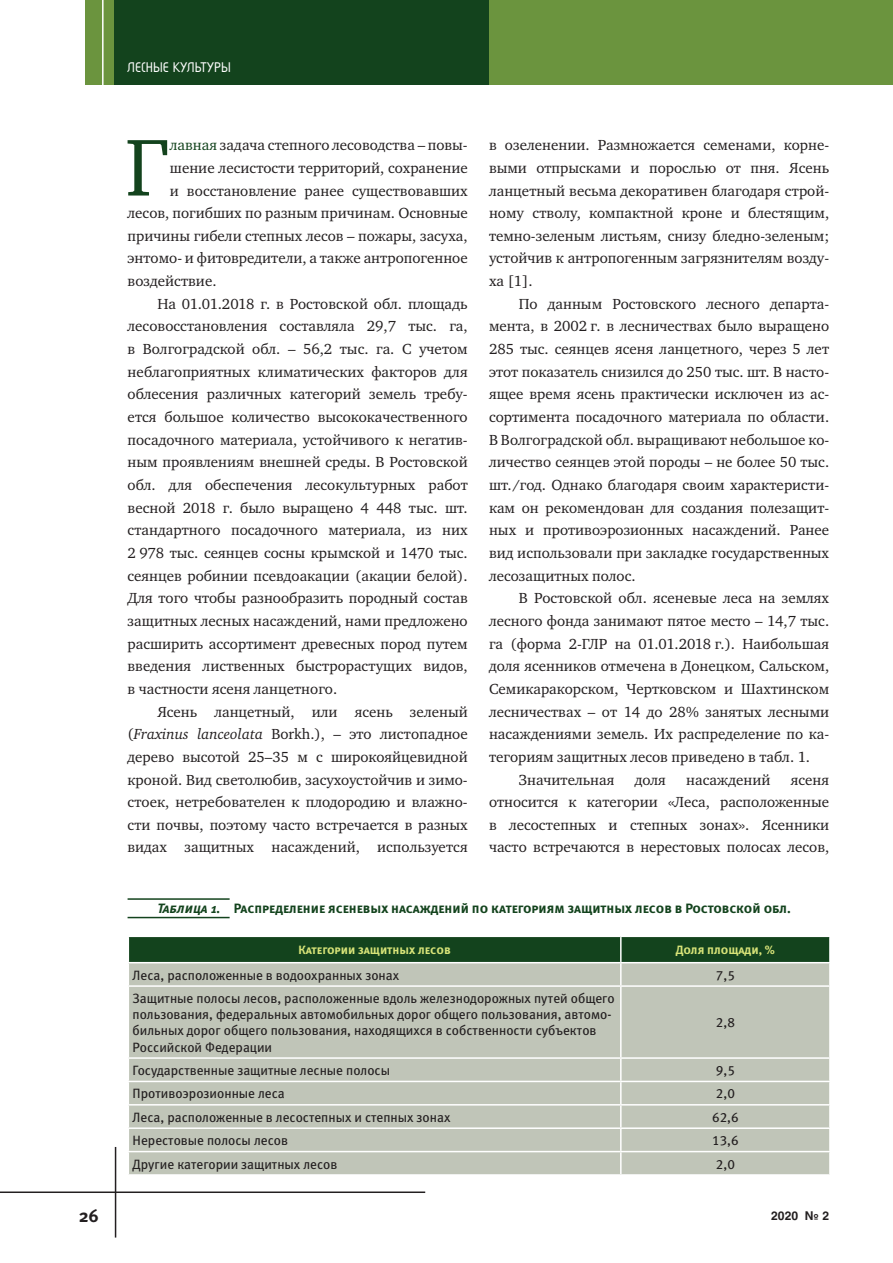
<style>
.page{position:relative;width:893px;height:1263px;background:#fff}
.page>*{position:absolute;margin:0;border:0;box-sizing:border-box;transform-origin:0 0}
.Text{font:82.5px "Charter C";color:#13431d}
.t1{font:18px "Meta Bold C";color:#231f20}
.t2{font:700 16.5px "Magic C";color:#fff}
.Text-2{font:15px/22.6px "Charter C";color:#231f20;text-align:justify}
.Tabl_02{font:13.5px/16.2px "Meta Book LFC";color:#231f20}
.Tabl_Zag{font:13.5px "Meta Bold Caps C";color:#13431d}
.Tabl_01{font:12px "Meta Bold Caps LFC";color:#d7e378}
.t3{font:700 12px "Helios C";color:#231f20}
.s1{color:#13431d}
.s2{font-style:italic}
</style>
<div class="page">
<div style="left:85px;top:0;width:808px;height:85px;background:#6b943e"></div>
<div style="left:115px;top:0;width:374px;height:85px;background:#13431d"></div>
<hr style="left:102px;top:0;width:2px;height:85px;background:#fff">
<hr style="left:0;top:1191px;width:425px;height:2px;background:#231f20">
<hr style="left:115px;top:1147px;width:1px;height:90px;background:#231f20">
<hr style="left:128px;top:898px;width:102px;height:2px;background:#13431d">
<hr style="left:128px;top:917px;width:102px;height:1px;background:#13431d">
<div style="left:129px;top:987px;width:700px;height:187px;background:#c0c5b8"></div>
<hr style="left:620px;top:987px;width:2px;height:70px;background:#fff">
<hr style="left:128px;top:1057px;width:493px;height:2px;background:#fff">
<hr style="left:621px;top:1057px;width:210px;height:2px;background:#fff">
<hr style="left:620px;top:1059px;width:2px;height:22px;background:#fff">
<hr style="left:128px;top:1081px;width:493px;height:1px;background:#fff">
<hr style="left:621px;top:1081px;width:210px;height:1px;background:#fff">
<hr style="left:620px;top:1082px;width:2px;height:22px;background:#fff">
<hr style="left:128px;top:1104px;width:493px;height:1px;background:#fff">
<hr style="left:621px;top:1104px;width:210px;height:1px;background:#fff">
<hr style="left:620px;top:1105px;width:2px;height:22px;background:#fff">
<hr style="left:128px;top:1127px;width:493px;height:2px;background:#fff">
<hr style="left:621px;top:1127px;width:210px;height:2px;background:#fff">
<hr style="left:620px;top:1129px;width:2px;height:22px;background:#fff">
<hr style="left:128px;top:1151px;width:493px;height:1px;background:#fff">
<hr style="left:621px;top:1151px;width:210px;height:1px;background:#fff">
<hr style="left:620px;top:1152px;width:2px;height:22px;background:#fff">
<svg style="left:128px;top:936px;width:702px;height:49px;background:#6b856c"></svg>
<hr style="left:621px;top:962px;width:210px;height:1px;background:#fff">
<hr style="left:829px;top:963px;width:2px;height:22px;background:#fff">
<p class="t2" style="left:128px;top:60px;width:105px">ЛЕСНЫЕ КУЛЬТУРЫ</p>
<p class="Text" style="left:125px;top:122px;width:47px">Г</p>
<p class="Text-2" style="left:170px;top:134px;width:299px"><span class="s1">лавная</span> задача степного лесоводства – повы-</p>
<p class="Text-2" style="left:170px;top:157px;width:299px">шение лесистости территорий, сохранение</p>
<p class="Text-2" style="left:170px;top:179px;width:299px">и восстановление ранее существовавших</p>
<p class="Text-2" style="left:128px;top:202px;width:342px">лесов, погибших по разным причинам. Основные</p>
<p class="Text-2" style="left:128px;top:225px;width:342px">причины гибели степных лесов – пожары, засуха,</p>
<p class="Text-2" style="left:128px;top:247px;width:342px">энтомо- и фитовредители, а также антропогенное</p>
<p class="Text-2" style="left:128px;top:270px;width:90px">воздействие.</p>
<p class="Text-2" style="left:128px;top:293px;width:342px;text-indent:30px">На 01.01.2018 г. в Ростовской обл. площадь лесовосстановления составляла 29,7 тыс. га, в Волгоградской обл. – 56,2 тыс. га. С учетом неблагоприятных климатических факторов для облесения различных категорий земель требу&shy;ется большое количество высококачественного посадочного материала, устойчивого к негатив&shy;ным проявлениям внешней среды. В Ростовской обл. для обеспечения лесокультурных работ весной 2018 г. было выращено 4 448 тыс. шт. стандартного посадочного материала, из них 2 978 тыс. сеянцев сосны крымской и 1470 тыс. сеянцев робинии псевдоакации (акации белой).<br>Для того чтобы разнообразить породный состав защитных лесных насаждений, нами предложено расширить ассортимент древесных пород путем введения лиственных быстрорастущих видов, в частности ясеня ланцетного.</p>
<p class="Text-2" style="left:128px;top:700px;width:342px;text-indent:30px">Ясень ланцетный, или ясень зеленый (<span class="s2">Fraxinus lanceolata</span> Borkh.), – это листопадное дерево высотой 25–35 м с широкояйцевидной кроной. Вид светолюбив, засухоустойчив и зимо&shy;стоек, нетребователен к плодородию и влажно&shy;сти почвы, поэтому часто встречается в разных видах защитных насаждений, используется</p>
<p class="Text-2" style="left:489px;top:134px;width:342px">в озеленении. Размножается семенами, корне&shy;выми отпрысками и порослью от пня. Ясень ланцетный весьма декоративен благодаря строй&shy;ному стволу, компактной кроне и блестящим, темно-зеленым листьям, снизу бледно-зеленым; устойчив к антропогенным загрязнителям возду&shy;ха [1].</p>
<p class="Text-2" style="left:489px;top:293px;width:342px;text-indent:30px">По данным Ростовского лесного департа&shy;мента, в 2002 г. в лесничествах было выращено 285 тыс. сеянцев ясеня ланцетного, через 5 лет этот показатель снизился до 250 тыс. шт. В насто&shy;ящее время ясень практически исключен из ас&shy;сортимента посадочного материала по области.<br>В Волгоградской обл. выращивают небольшое ко&shy;личество сеянцев этой породы – не более 50 тыс. шт./год. Однако благодаря своим характеристи&shy;кам он рекомендован для создания полезащит&shy;ных и противоэрозионных насаждений. Ранее вид использовали при закладке государственных лесозащитных полос.</p>
<p class="Text-2" style="left:489px;top:587px;width:342px;text-indent:30px">В Ростовской обл. ясеневые леса на землях лесного фонда занимают пятое место – 14,7 тыс. га (форма 2-ГЛР на 01.01.2018 г.). Наибольшая доля ясенников отмечена в Донецком, Сальском, Семикаракорском, Чертковском и Шахтинском лесничествах – от 14 до 28% занятых лесными насаждениями земель. Их распределение по ка&shy;тегориям защитных лесов приведено в табл. 1.</p>
<p class="Text-2" style="left:519px;top:768px;width:97px">Значительная</p>
<p class="Text-2" style="left:635px;top:768px;width:33px">доля</p>
<p class="Text-2" style="left:686px;top:768px;width:86px">насаждений</p>
<p class="Text-2" style="left:489px;top:768px;width:342px;text-indent:302px">ясеня относится к категории «Леса, расположенные в лесостепных и степных зонах». Ясенники часто встречаются в нерестовых полосах лесов,</p>
<p class="Tabl_Zag" style="left:157px;top:900px;width:635px"><span class="s2">Таблица 1.</span> Распределение ясеневых насаждений по категориям защитных лесов в Ростовской обл.</p>
<p class="Tabl_01" style="left:298px;top:943px;width:154px">Категории защитных лесов</p>
<p class="Tabl_01" style="left:676px;top:943px;width:101px">Доля площади, %</p>
<p class="Tabl_02" style="left:133px;top:967px;width:268px">Леса, расположенные в водоохранных зонах</p>
<p class="Tabl_02" style="left:716px;top:967px;width:20px">7,5</p>
<p class="Tabl_02" style="left:133px;top:990px;width:483px">Защитные полосы лесов, расположенные вдоль железнодорожных путей общего пользования, федеральных автомобильных дорог общего пользования, автомо&shy;бильных дорог общего пользования, находящихся в собственности субъектов Российской Федерации</p>
<p class="Tabl_02" style="left:716px;top:1014px;width:20px">2,8</p>
<p class="Tabl_02" style="left:133px;top:1062px;width:259px">Государственные защитные лесные полосы</p>
<p class="Tabl_02" style="left:716px;top:1062px;width:20px">9,5</p>
<p class="Tabl_02" style="left:133px;top:1086px;width:154px">Противоэрозионные леса</p>
<p class="Tabl_02" style="left:716px;top:1086px;width:20px">2,0</p>
<p class="Tabl_02" style="left:133px;top:1109px;width:319px">Леса, расположенные в лесостепных и степных зонах</p>
<p class="Tabl_02" style="left:712px;top:1109px;width:28px">62,6</p>
<p class="Tabl_02" style="left:133px;top:1132px;width:157px">Нерестовые полосы лесов</p>
<p class="Tabl_02" style="left:712px;top:1132px;width:28px">13,6</p>
<p class="Tabl_02" style="left:133px;top:1156px;width:206px">Другие категории защитных лесов</p>
<p class="Tabl_02" style="left:716px;top:1156px;width:20px">2,0</p>
<p class="t1" style="left:79px;top:1205px;width:22px">26</p>
<p class="t3" style="left:771px;top:1208px;width:60px">2020 № 2</p>
</div>
